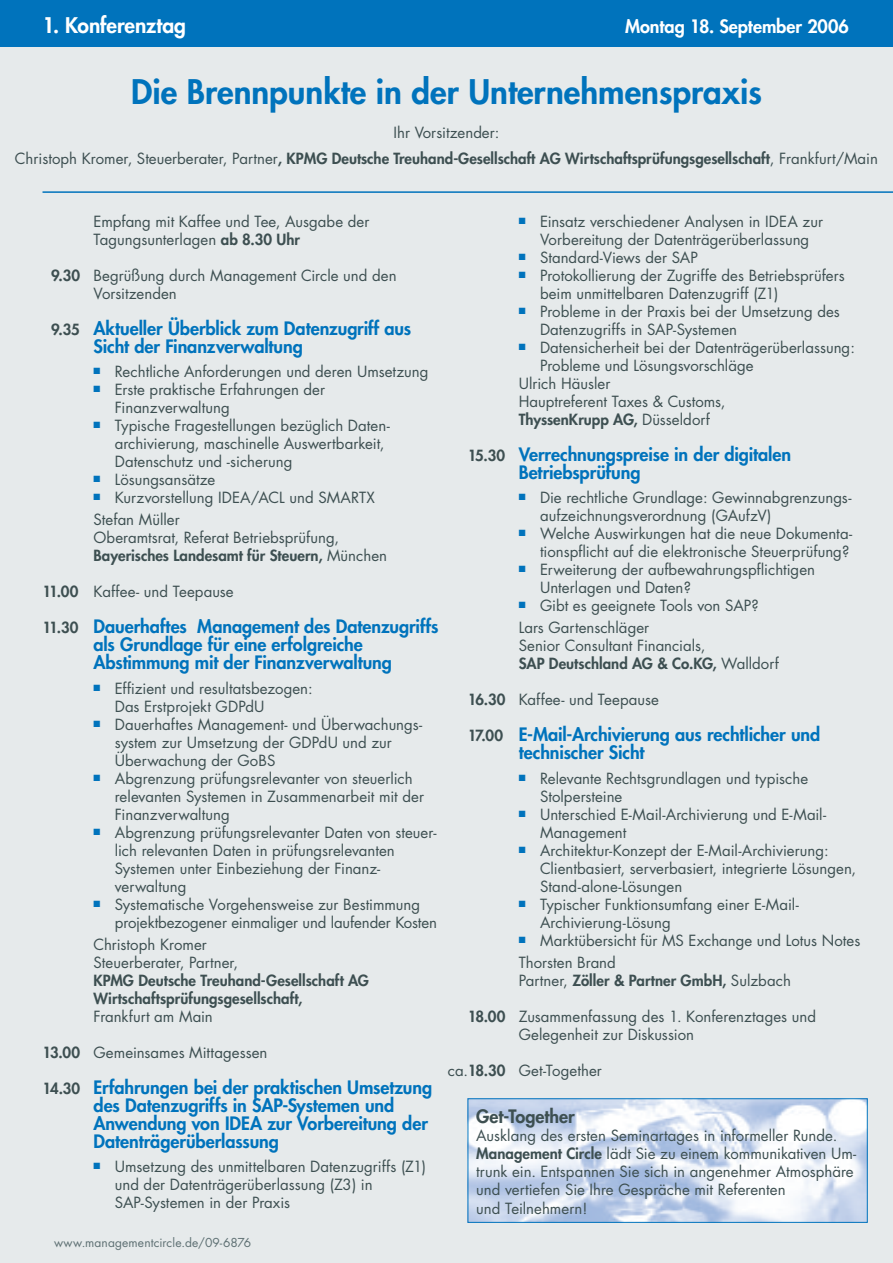
<style>
.page{position:relative;width:893px;height:1263px;background:#fff}
.page>*{position:absolute;margin:0;border:0;box-sizing:border-box;transform-origin:0 0}
.t1{font:800 33px "Futura Std";color:#0073bc}
.t2{font:800 21px "Futura Std";letter-spacing:-.005em;color:#fff}
.t3{font:800 18px/18px "Futura Std";letter-spacing:-.005em;color:#0073bc}
.t4{font:800 18px "Futura Std";color:#fff}
.t5{font:800 18px "Futura Std";color:#3d4f51}
.t6{font:15px/18px "Futura Std";color:#3d4f51}
.t7{font:800 15px/18px "Futura Std";color:#3d4f51}
.t8{font:12px "Futura Std";letter-spacing:.01em;color:#5e7073}
.s1{font-weight:800}
.s2{font-size:15px;color:#3d4f51}
.s3{font-weight:400}
</style>
<div class="page">
<div style="left:0;top:21px;width:893px;height:1242px;background:#e6eaeb"></div>
<div style="left:0;top:0;width:893px;height:47px;background:#0073bc"></div>
<hr style="left:43px;top:191px;width:850px;height:2px;background:#0073bc">
<img style="left:470px;top:1100px;width:395px;height:120px">
<div style="left:468px;top:1098px;width:399px;height:124px;border:1px solid #0073bc"></div>
<h2 class="t2" style="left:43px;top:12px;width:145px">1. Konferenztag</h2>
<p class="t4" style="left:625px;top:15px;width:225px">Montag 18. September 2006</p>
<h1 class="t1" style="left:131px;top:71px;width:632px">Die Brennpunkte in der Unternehmenspraxis</h1>
<p class="t6" style="left:15px;top:119px;width:865px;line-height:26.5px;text-align:center">Ihr Vorsitzender:<br>Christoph Kromer, Steuerberater, Partner<span class="s1">, KPMG Deutsche Treuhand-Gesellschaft AG Wirtschaftsprüfungsgesellschaft</span>, Frankfurt/Main</p>
<p class="t6" style="left:94px;top:212px;width:277px">Empfang mit Kaffee und Tee, Ausgabe der<br>Tagungsunterlagen <span class="s1">ab 8.30 Uhr</span></p>
<p class="t6" style="left:94px;top:266px;width:305px;text-indent:-42px"><span class="s1">9.30</span> Begrüßung durch Management Circle und den<br>Vorsitzenden</p>
<p class="t3" style="left:94px;top:319px;width:319px;text-indent:-42px"><span class="s2">9.35</span> Aktueller Überblick zum Datenzugriff aus<br>Sicht der Finanzverwaltung</p>
<p class="t6" style="left:94px;top:363px;width:336px"><sup>■</sup> Rechtliche Anforderungen und deren Umsetzung</p>
<p class="t6" style="left:115px;top:381px;width:212px;text-indent:-21px"><sup>■</sup> Erste praktische Erfahrungen der<br>Finanzverwaltung</p>
<p class="t6" style="left:115px;top:417px;width:277px;text-indent:-21px"><sup>■</sup> Typische Fragestellungen bezüglich Daten&shy;archivierung, maschinelle Auswertbarkeit,<br>Datenschutz und -sicherung</p>
<p class="t6" style="left:94px;top:471px;width:123px"><sup>■</sup> Lösungsansätze</p>
<p class="t6" style="left:94px;top:487px;width:283px;line-height:22.2px"><sup>■</sup> Kurzvorstellung IDEA/ACL und SMARTX<br>Stefan Müller</p>
<p class="t6" style="left:94px;top:529px;width:295px">Oberamtsrat, Referat Betriebsprüfung,<br><span class="s1">Bayerisches Landesamt für Steuern,</span> München</p>
<p class="t6" style="left:43px;top:583px;width:193px"><span class="s1">11.00</span> Kaffee- und Teepause</p>
<p class="t3" style="left:94px;top:618px;width:346px;text-indent:-51px"><span class="s2">11.30</span> Dauerhaftes Management des Datenzugriffs als Grundlage für eine erfolgreiche<br>Abstimmung mit der Finanzverwaltung</p>
<p class="t6" style="left:115px;top:679px;width:199px;text-indent:-21px"><sup>■</sup> Effizient und resultatsbezogen:<br>Das Erstprojekt GDPdU</p>
<p class="t6" style="left:115px;top:715px;width:309px;text-indent:-21px"><sup>■</sup> Dauerhaftes Management- und Überwachungs&shy;system zur Umsetzung der GDPdU und zur<br>Überwachung der GoBS</p>
<p class="t6" style="left:115px;top:769px;width:311px;text-indent:-21px"><sup>■</sup> Abgrenzung prüfungsrelevanter von steuerlich relevanten Systemen in Zusammenarbeit mit der<br>Finanzverwaltung</p>
<p class="t6" style="left:115px;top:823px;width:323px;text-indent:-21px"><sup>■</sup> Abgrenzung prüfungsrelevanter Daten von steuer&shy;lich relevanten Daten in prüfungsrelevanten Systemen unter Einbeziehung der Finanz&shy;verwaltung</p>
<p class="t6" style="left:115px;top:895px;width:324px;text-indent:-21px"><sup>■</sup> Systematische Vorgehensweise zur Bestimmung projektbezogener einmaliger und laufender Kosten</p>
<p class="t6" style="left:94px;top:936px;width:146px">Christoph Kromer<br>Steuerberater, Partner,</p>
<p class="t7" style="left:94px;top:971px;width:277px">KPMG Deutsche Treuhand-Gesellschaft AG<br>Wirtschaftsprüfungsgesellschaft,</p>
<p class="t6" style="left:94px;top:1008px;width:121px">Frankfurt am Main</p>
<p class="t6" style="left:43px;top:1044px;width:226px"><span class="s1">13.00</span> Gemeinsames Mittagessen</p>
<p class="t3" style="left:94px;top:1078px;width:340px;text-indent:-51px"><span class="s2">14.30</span> Erfahrungen bei der praktischen Umsetzung des Datenzugriffs in SAP-Systemen und Anwendung von IDEA zur Vorbereitung der Datenträgerüberlassung</p>
<p class="t6" style="left:115px;top:1158px;width:313px;text-indent:-21px"><sup>■</sup> Umsetzung des unmittelbaren Datenzugriffs (Z1) und der Datenträgerüberlassung (Z3) in<br>SAP-Systemen in der Praxis</p>
<p class="t8" style="left:54px;top:1235px;width:199px">www.managementcircle.de/09-6876</p>
<p class="t6" style="left:519px;top:212px;width:306px;text-align:center"><sup>■</sup> Einsatz verschiedener Analysen in IDEA zur<br>Vorbereitung der Datenträgerüberlassung</p>
<p class="t6" style="left:519px;top:248px;width:181px"><sup>■</sup> Standard-Views der SAP</p>
<p class="t6" style="left:540px;top:266px;width:306px;text-indent:-21px"><sup>■</sup> Protokollierung der Zugriffe des Betriebsprüfers beim unmittelbaren Datenzugriff (Z1)</p>
<p class="t6" style="left:540px;top:302px;width:301px;text-indent:-21px"><sup>■</sup> Probleme in der Praxis bei der Umsetzung des<br>Datenzugriffs in SAP-Systemen</p>
<p class="t6" style="left:519px;top:338px;width:338px"><sup>■</sup> Datensicherheit bei der Datenträgerüberlassung:</p>
<p class="t6" style="left:540px;top:356px;width:215px">Probleme und Lösungsvorschläge</p>
<p class="t6" style="left:519px;top:374px;width:93px">Ulrich Häusler</p>
<p class="t6" style="left:519px;top:392px;width:208px">Hauptreferent Taxes &amp; Customs,</p>
<p class="t7" style="left:519px;top:410px;width:193px">ThyssenKrupp AG, <span class="s3">Düsseldorf</span></p>
<p class="t3" style="left:519px;top:445px;width:274px;text-indent:-51px"><span class="s2">15.30</span> Verrechnungspreise in der digitalen<br>Betriebsprüfung</p>
<p class="t6" style="left:540px;top:489px;width:313px;text-indent:-21px"><sup>■</sup> Die rechtliche Grundlage: Gewinnabgrenzungs&shy;aufzeichnungsverordnung (GAufzV)</p>
<p class="t6" style="left:519px;top:525px;width:335px;text-align:right"><sup>■</sup> Welche Auswirkungen hat die neue Dokumenta&shy;tionspflicht auf die elektronische Steuerprüfung?</p>
<p class="t6" style="left:540px;top:561px;width:277px;text-indent:-21px"><sup>■</sup> Erweiterung der aufbewahrungspflichtigen<br>Unterlagen und Daten?</p>
<p class="t6" style="left:519px;top:595px;width:242px;line-height:22.2px"><sup>■</sup> Gibt es geeignete Tools von SAP?<br>Lars Gartenschläger</p>
<p class="t6" style="left:519px;top:637px;width:262px">Senior Consultant Financials,<br><span class="s1">SAP Deutschland AG &amp; Co.KG,</span> Walldorf</p>
<p class="t6" style="left:468px;top:691px;width:193px"><span class="s1">16.30</span> Kaffee- und Teepause</p>
<p class="t3" style="left:519px;top:726px;width:303px;text-indent:-51px"><span class="s2">17.00</span> E-Mail-Archivierung aus rechtlicher und technischer Sicht</p>
<p class="t6" style="left:540px;top:769px;width:270px;text-indent:-21px"><sup>■</sup> Relevante Rechtsgrundlagen und typische<br>Stolpersteine</p>
<p class="t6" style="left:540px;top:805px;width:288px;text-indent:-21px"><sup>■</sup> Unterschied E-Mail-Archivierung und E-Mail-<br>Management</p>
<p class="t6" style="left:540px;top:841px;width:318px;text-indent:-21px"><sup>■</sup> Architektur-Konzept der E-Mail-Archivierung:<br>Clientbasiert, serverbasiert, integrierte Lösungen,<br>Stand-alone-Lösungen</p>
<p class="t6" style="left:540px;top:895px;width:260px;text-indent:-21px"><sup>■</sup> Typischer Funktionsumfang einer E-Mail-<br>Archivierung-Lösung</p>
<p class="t6" style="left:519px;top:929px;width:343px;line-height:22.2px"><sup>■</sup> Marktübersicht für MS Exchange und Lotus Notes<br>Thorsten Brand</p>
<p class="t7" style="left:519px;top:971px;width:274px"><span class="s3">Partner,</span> Zöller &amp; Partner GmbH, <span class="s3">Sulzbach</span></p>
<p class="t6" style="left:519px;top:1008px;width:299px;text-indent:-51px"><span class="s1">18.00</span> Zusammenfassung des 1. Konferenztages und<br>Gelegenheit zur Diskussion</p>
<p class="t6" style="left:448px;top:1062px;width:155px">ca.<span class="s1">18.30</span> Get-Together</p>
<p class="t5" style="left:476px;top:1104px;width:100px">Get-Together</p>
<p class="t6" style="left:476px;top:1126px;width:382px">Ausklang des ersten Seminartages in informeller Runde.<br><span class="s1">Management Circle</span> lädt Sie zu einem kommunikativen Um&shy;trunk ein. Entspannen Sie sich in angenehmer Atmosphäre und vertiefen Sie Ihre Gespräche mit Referenten</p>
<p class="t6" style="left:476px;top:1200px;width:113px">und Teilnehmern!</p>
</div>
